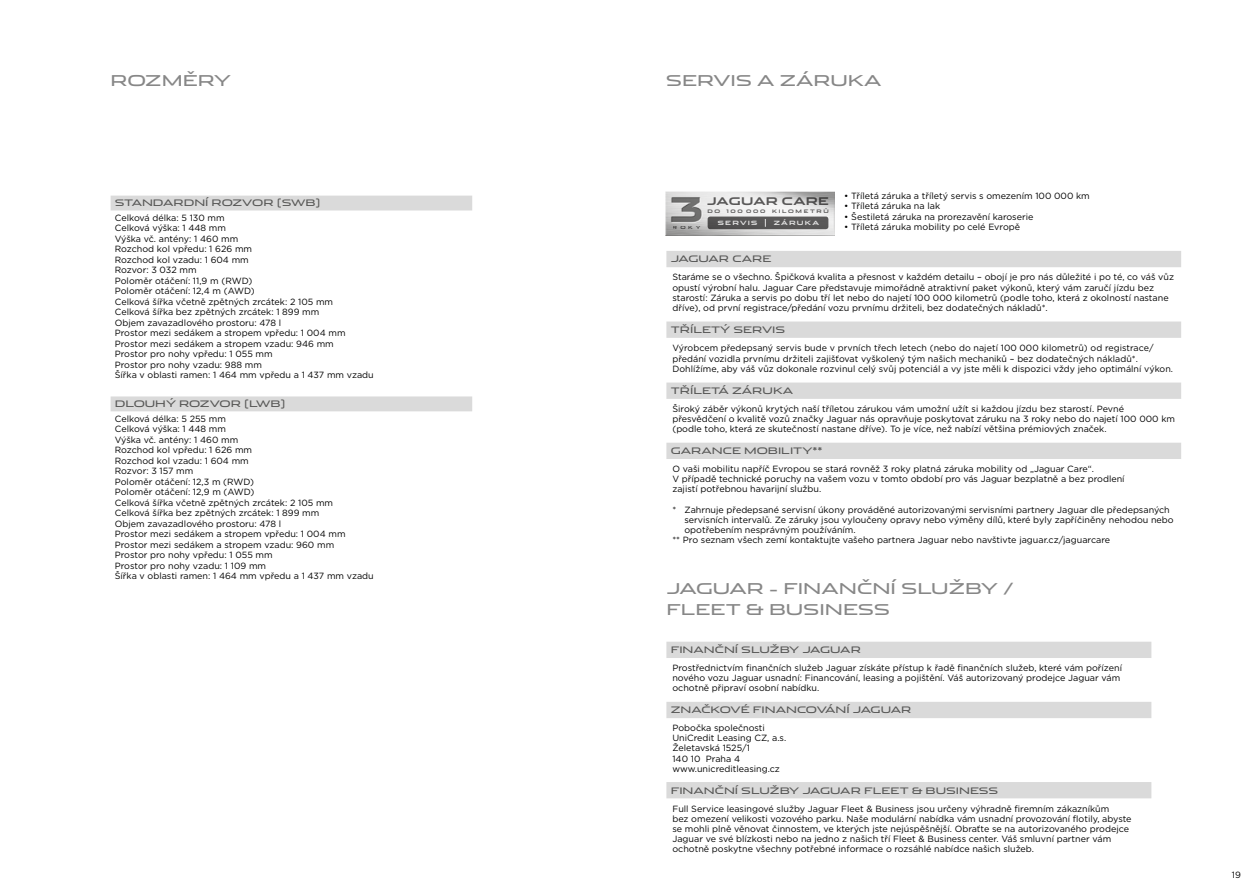
<style>
.page{position:relative;width:1255px;height:893px;background:#fff}
.page>*{position:absolute;margin:0;border:0;box-sizing:border-box;transform-origin:0 0}
.t1{font:15px/21px "Jaguar";color:#878787}
.t2{font:700 10.65px "Jaguar";letter-spacing:.02em;color:#5f5e5e}
.t3{font:9px/10.5px "Gotham";color:#000}
.t4{font:9px "Jaguar";color:#575756}
.t5{font:700 5.85px "Jaguar";letter-spacing:.2em;color:#e3e3e3}
.t6{font:700 4.8px "Jaguar";letter-spacing:.355em;color:#5f5e5e;scale:.96 1}
.t7{font:700 4.35px "Jaguar";color:#5f5e5e;scale:.96 1}
</style>
<div class="page">
<svg style="left:111px;top:196px;width:361px;height:215px"></svg>
<svg style="left:666px;top:642px;width:485px;height:156px"></svg>
<svg style="left:666px;top:251px;width:515px;height:208px"></svg>
<img style="left:665px;top:192px;width:169px;height:43px">
<div style="left:707px;top:217px;width:121px;height:12px;background:#575656;border-radius:3px"></div>
<h1 class="t1" style="left:111px;top:69px;width:122px">ROZMĚRY</h1>
<p class="t4" style="left:115px;top:196px;width:207px">STANDARDNÍ ROZVOR (SWB)</p>
<p class="t3" style="left:115px;top:212px;width:260px">Celková délka: 5 130 mm<br>Celková výška: 1 448 mm<br>Výška vč. antény: 1 460 mm<br>Rozchod kol vpředu: 1 626 mm<br>Rozchod kol vzadu: 1 604 mm<br>Rozvor: 3 032 mm<br>Poloměr otáčení: 11,9 m (RWD)<br>Poloměr otáčení: 12,4 m (AWD)<br>Celková šířka včetně zpětných zrcátek: 2 105 mm<br>Celková šířka bez zpětných zrcátek: 1 899 mm<br>Objem zavazadlového prostoru: 478 l<br>Prostor mezi sedákem a stropem vpředu: 1 004 mm<br>Prostor mezi sedákem a stropem vzadu: 946 mm<br>Prostor pro nohy vpředu: 1 055 mm<br>Prostor pro nohy vzadu: 988 mm<br>Šířka v oblasti ramen: 1 464 mm vpředu a 1 437 mm vzadu</p>
<p class="t4" style="left:115px;top:397px;width:172px">DLOUHÝ ROZVOR (LWB)</p>
<p class="t3" style="left:115px;top:413px;width:260px">Celková délka: 5 255 mm<br>Celková výška: 1 448 mm<br>Výška vč. antény: 1 460 mm<br>Rozchod kol vpředu: 1 626 mm<br>Rozchod kol vzadu: 1 604 mm<br>Rozvor: 3 157 mm<br>Poloměr otáčení: 12,3 m (RWD)<br>Poloměr otáčení: 12,9 m (AWD)<br>Celková šířka včetně zpětných zrcátek: 2 105 mm<br>Celková šířka bez zpětných zrcátek: 1 899 mm<br>Objem zavazadlového prostoru: 478 l<br>Prostor mezi sedákem a stropem vpředu: 1 004 mm<br>Prostor mezi sedákem a stropem vzadu: 960 mm<br>Prostor pro nohy vpředu: 1 055 mm<br>Prostor pro nohy vzadu: 1 109 mm<br>Šířka v oblasti ramen: 1 464 mm vpředu a 1 437 mm vzadu</p>
<h1 class="t1" style="left:665px;top:69px;width:217px">SERVIS A ZÁRUKA</h1>
<p class="t2" style="left:707px;top:192px;width:123px">JAGUAR CARE</p>
<p class="t6" style="left:707px;top:207px;width:15px">D O</p>
<p class="t6" style="left:726px;top:207px;width:42px">100 000</p>
<p class="t6" style="left:772px;top:207px;width:61px">KILOMETRŮ</p>
<p class="t7" style="left:673px;top:224px;width:30px">ROKY</p>
<p class="t5" style="left:718px;top:218px;width:41px">SERVIS</p>
<p class="t5" style="left:773px;top:218px;width:47px">ZÁRUKA</p>
<p class="t3" style="left:844px;top:190px;width:247px">• Tříletá záruka a tříletý servis s omezením 100 000 km</p>
<p class="t3" style="left:844px;top:200px;width:97px">• Tříletá záruka na lak</p>
<p class="t3" style="left:844px;top:211px;width:191px">• Šestiletá záruka na prorezavění karoserie</p>
<p class="t3" style="left:844px;top:221px;width:177px">• Tříletá záruka mobility po celé Evropě</p>
<p class="t4" style="left:670px;top:252px;width:102px">JAGUAR CARE</p>
<p class="t3" style="left:672px;top:272px;width:503px">Staráme se o všechno. Špičková kvalita a přesnost v každém detailu – obojí je pro nás důležité i po té, co váš vůz opustí výrobní halu. Jaguar Care představuje mimořádně atraktivní paket výkonů, který vám zaručí jízdu bez starostí: Záruka a servis po dobu tří let nebo do najetí 100 000 kilometrů (podle toho, která z okolností nastane dříve), od první registrace/předání vozu prvnímu držiteli, bez dodatečných nákladů*.</p>
<p class="t4" style="left:670px;top:322px;width:116px">TŘÍLETÝ SERVIS</p>
<p class="t3" style="left:672px;top:342px;width:502px">Výrobcem předepsaný servis bude v prvních třech letech (nebo do najetí 100 000 kilometrů) od registrace/ předání vozidla prvnímu držiteli zajišťovat vyškolený tým našich mechaniků – bez dodatečných nákladů*.<br>Dohlížíme, aby váš vůz dokonale rozvinul celý svůj potenciál a vy jste měli k dispozici vždy jeho optimální výkon.</p>
<p class="t4" style="left:670px;top:383px;width:124px">TŘÍLETÁ ZÁRUKA</p>
<p class="t3" style="left:672px;top:404px;width:504px;line-height:10.1px">Široký záběr výkonů krytých naší tříletou zárukou vám umožní užít si každou jízdu bez starostí. Pevné přesvědčení o kvalitě vozů značky Jaguar nás opravňuje poskytovat záruku na 3 roky nebo do najetí 100 000 km (podle toho, která ze skutečností nastane dříve). To je více, než nabízí většina prémiových značek.</p>
<p class="t4" style="left:670px;top:443px;width:153px">GARANCE MOBILITY**</p>
<p class="t3" style="left:672px;top:464px;width:453px;line-height:10.1px">O vaši mobilitu napříč Evropou se stará rovněž 3 roky platná záruka mobility od „Jaguar Care“.<br>V případě technické poruchy na vašem vozu v tomto období pro vás Jaguar bezplatně a bez prodlení zajistí potřebnou havarijní službu.</p>
<p class="t3" style="left:672px;top:504px;width:499px">* Zahrnuje předepsané servisní úkony prováděné autorizovanými servisními partnery Jaguar dle předepsaných</p>
<p class="t3" style="left:684px;top:514px;width:491px">servisních intervalů. Ze záruky jsou vyloučeny opravy nebo výměny dílů, které byly zapříčiněny nehodou nebo</p>
<p class="t3" style="left:684px;top:524px;width:173px">opotřebením nesprávným používáním.</p>
<p class="t3" style="left:672px;top:534px;width:439px">** Pro seznam všech zemí kontaktujte vašeho partnera Jaguar nebo navštivte jaguar.cz/jaguarcare</p>
<h1 class="t1" style="left:666px;top:577px;width:349px">JAGUAR – FINANČNÍ SLUŽBY /<br>FLEET &amp; BUSINESS</h1>
<p class="t4" style="left:670px;top:642px;width:192px">FINANČNÍ SLUŽBY JAGUAR</p>
<p class="t3" style="left:672px;top:663px;width:451px;line-height:10.1px">Prostřednictvím finančních služeb Jaguar získáte přístup k řadě finančních služeb, které vám pořízení nového vozu Jaguar usnadní: Financování, leasing a pojištění. Váš autorizovaný prodejce Jaguar vám ochotně připraví osobní nabídku.</p>
<p class="t4" style="left:670px;top:703px;width:242px">ZNAČKOVÉ FINANCOVÁNÍ JAGUAR</p>
<p class="t3" style="left:672px;top:723px;width:115px;line-height:10.1px">Pobočka společnosti<br>UniCredit Leasing CZ, a.s.<br>Želetavská 1525/1<br>140 10 Praha 4 www.unicreditleasing.cz</p>
<p class="t4" style="left:670px;top:783px;width:329px">FINANČNÍ SLUŽBY JAGUAR FLEET &amp; BUSINESS</p>
<p class="t3" style="left:672px;top:803px;width:460px;line-height:10.1px">Full Service leasingové služby Jaguar Fleet &amp; Business jsou určeny výhradně firemním zákazníkům<br>bez omezení velikosti vozového parku. Naše modulární nabídka vám usnadní provozování flotily, abyste se mohli plně věnovat činnostem, ve kterých jste nejúspěšnější. Obraťte se na autorizovaného prodejce Jaguar ve své blízkosti nebo na jedno z našich tří Fleet &amp; Business center. Váš smluvní partner vám ochotně poskytne všechny potřebné informace o rozsáhlé nabídce našich služeb.</p>
<p class="t3" style="left:1231px;top:869px;width:11px">19</p>
</div>
